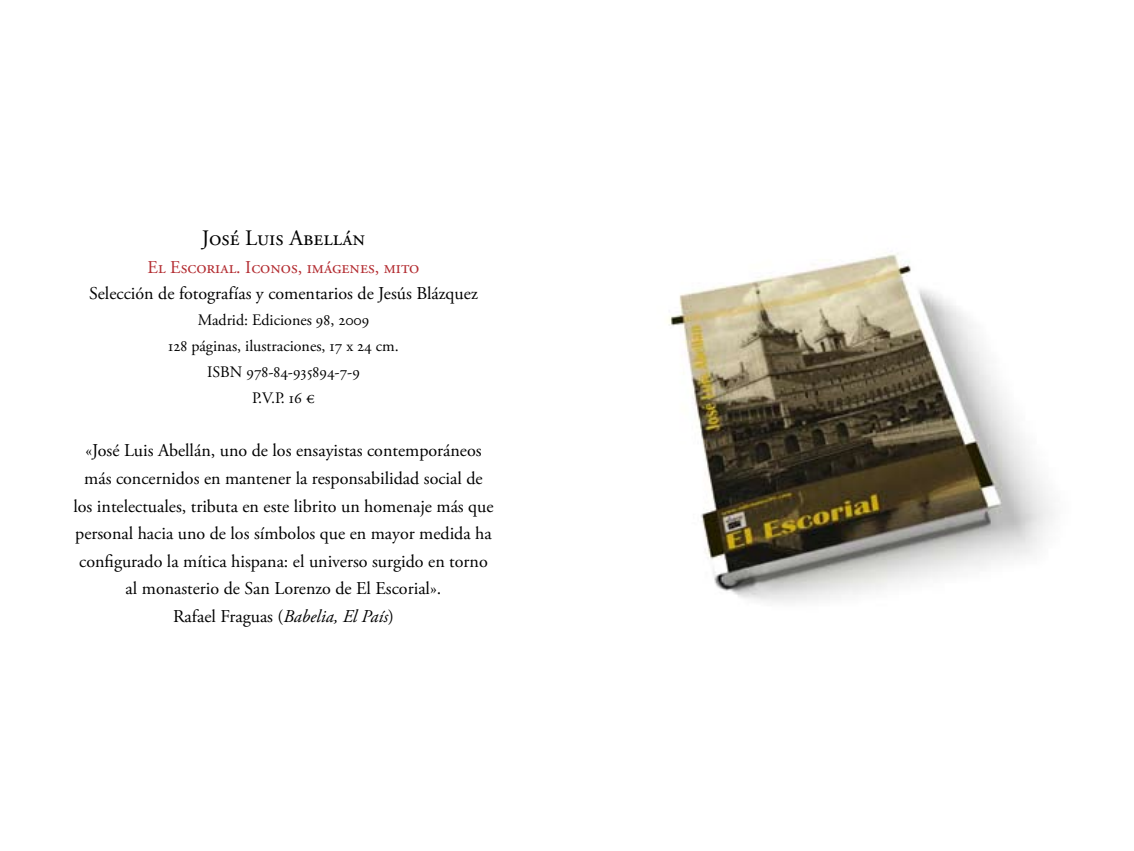
<style>
.page{position:relative;width:1134px;height:851px;background:#fff}
.page>*{position:absolute;margin:0;border:0;box-sizing:border-box;transform-origin:0 0}
.t1{font:22px "Adobe Garamond Pro";color:#000}
.t2{font:18px/27.6px "Adobe Garamond Pro";color:#000;text-align:center}
.t3{font:18px "Adobe Garamond Pro";color:#b32c31}
.t4{font:16px/26px "Adobe Garamond Pro";color:#000;text-align:center}
.s1{font-style:italic}
</style>
<div class="page">
<img style="left:667px;top:253px;width:387px;height:350px">
<p class="t1" style="left:202px;top:225px;width:165px">José Luis Abellán</p>
<p class="t3" style="left:148px;top:256px;width:273px">El Escorial. Iconos, imágenes, mito</p>
<p class="t2" style="left:89px;top:279px;width:390px">Selección de fotografías y comentarios de Jesús Blázquez</p>
<p class="t4" style="left:168px;top:307px;width:232px">Madrid: Ediciones 98, 2009<br>128 páginas, ilustraciones, 17 x 24 cm.<br>ISBN 978-84-935894-7-9<br>P.V.P. 16 €</p>
<p class="t2" style="left:73px;top:437px;width:422px">«José Luis Abellán, uno de los ensayistas contemporáneos más concernidos en mantener la responsabilidad social de los intelectuales, tributa en este librito un homenaje más que personal hacia uno de los símbolos que en mayor medida ha configurado la mítica hispana: el universo surgido en torno al monasterio de San Lorenzo de El Escorial».<br>Rafael Fraguas (<span class="s1">Babelia, El País</span>)</p>
</div>
